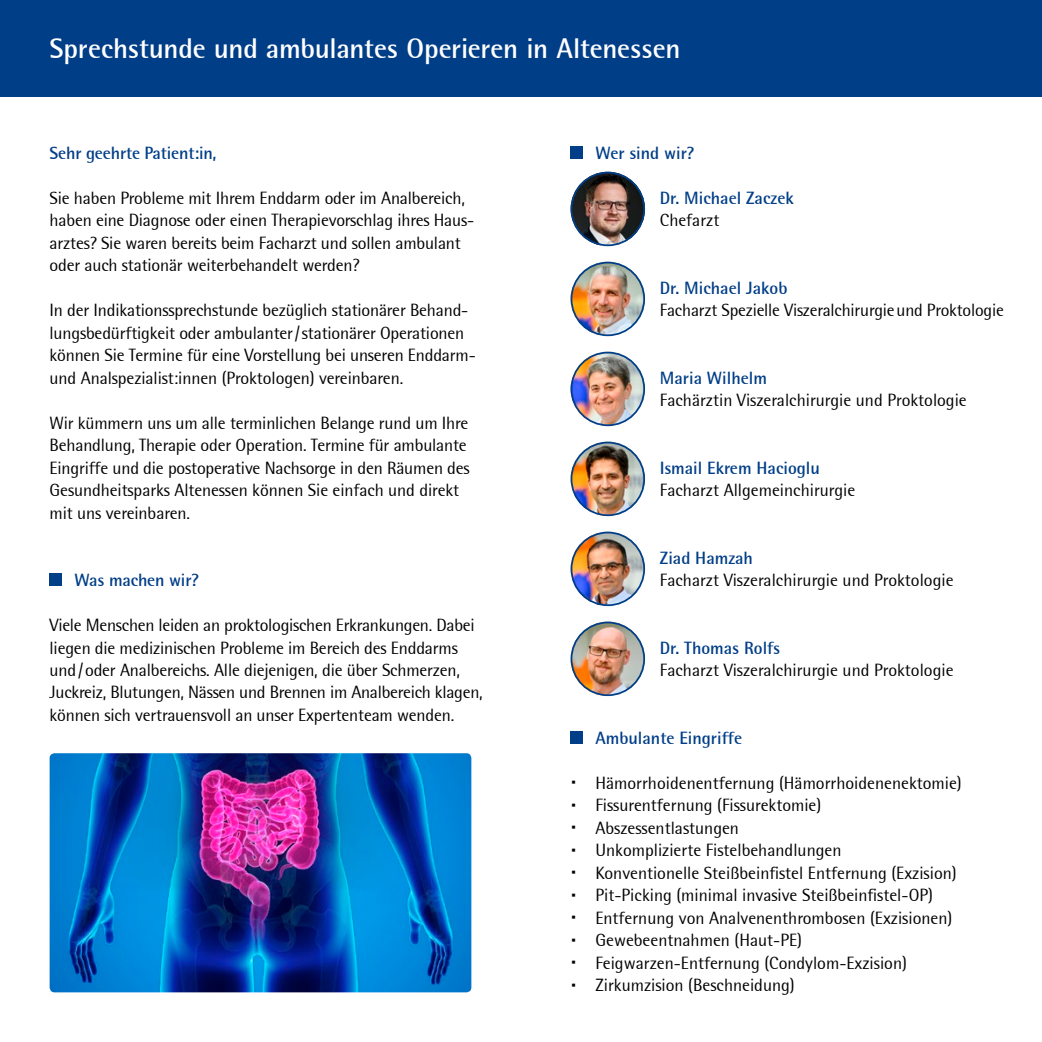
<style>
.page{position:relative;width:1042px;height:1042px;background:#fff}
.page>*{position:absolute;margin:0;border:0;box-sizing:border-box;transform-origin:0 0}
.t1{font:700 28px "Rotis Semi Sans";letter-spacing:-.005em;color:#fff}
.t2{font:17.5px/22.4px "Rotis Semi Sans";letter-spacing:-.01em;color:#000}
.t3{font:700 17.5px/22.6px "Rotis Semi Sans";color:#003e88}
.s1{font-weight:400;color:#000}
.s2{font-weight:700;color:#003e88}
.s3{font-size:31.5px}
</style>
<div class="page">
<div style="left:50px;top:573px;width:12px;height:13px;background:#003e88"></div>
<div style="left:570px;top:146px;width:13px;height:13px;background:#003e88"></div>
<div style="left:570px;top:731px;width:13px;height:12px;background:#003e88"></div>
<div style="left:0;top:0;width:1042px;height:97px;background:#003e88"></div>
<img style="left:570px;top:172px;width:75px;height:74px;border-radius:37px">
<div style="left:570px;top:172px;width:75px;height:74px;border:2px solid #003e88;border-radius:50%"></div>
<img style="left:570px;top:262px;width:75px;height:74px;border-radius:37px">
<div style="left:570px;top:262px;width:75px;height:74px;border:2px solid #003e88;border-radius:50%"></div>
<img style="left:50px;top:753px;width:421px;height:239px">
<img style="left:570px;top:352px;width:75px;height:74px;border-radius:37px">
<div style="left:570px;top:352px;width:75px;height:74px;border:2px solid #003e88;border-radius:50%"></div>
<img style="left:570px;top:442px;width:75px;height:74px;border-radius:37px">
<div style="left:570px;top:442px;width:75px;height:74px;border:2px solid #003e88;border-radius:50%"></div>
<img style="left:570px;top:532px;width:75px;height:74px;border-radius:37px">
<div style="left:570px;top:532px;width:75px;height:74px;border:2px solid #003e88;border-radius:50%"></div>
<img style="left:570px;top:621px;width:75px;height:75px;border-radius:37px">
<div style="left:570px;top:621px;width:75px;height:75px;border:2px solid #003e88;border-radius:50%"></div>
<p class="t1" style="left:50px;top:31px;width:632px">Sprechstunde und ambulantes Operieren in Altenessen</p>
<p class="t3" style="left:50px;top:141px;width:168px">Sehr geehrte Patient:in,</p>
<p class="t2" style="left:50px;top:186px;width:426px">Sie haben Probleme mit Ihrem Enddarm oder im Analbereich, haben eine Diagnose oder einen Therapievorschlag ihres Haus&shy;arztes? Sie waren bereits beim Facharzt und sollen ambulant oder auch stationär weiterbehandelt werden?</p>
<p class="t2" style="left:50px;top:299px;width:428px">In der Indikationssprechstunde bezüglich stationärer Behand&shy;lungsbedürftigkeit oder ambulanter/stationärer Operationen können Sie Termine für eine Vorstellung bei unseren Enddarm&shy;und Analspezialist:innen (Proktologen) vereinbaren.</p>
<p class="t2" style="left:50px;top:411px;width:422px">Wir kümmern uns um alle terminlichen Belange rund um Ihre Behandlung, Therapie oder Operation. Termine für ambulante Eingriffe und die postoperative Nachsorge in den Räumen des Gesundheitsparks Altenessen können Sie einfach und direkt mit uns vereinbaren.</p>
<p class="t3" style="left:74px;top:568px;width:126px">Was machen wir?</p>
<p class="t2" style="left:50px;top:614px;width:435px">Viele Menschen leiden an proktologischen Erkrankungen. Dabei liegen die medizinischen Probleme im Bereich des Enddarms und/oder Analbereichs. Alle diejenigen, die über Schmerzen, Juckreiz, Blutungen, Nässen und Brennen im Analbereich klagen, können sich vertrauensvoll an unser Expertenteam wenden.</p>
<p class="t3" style="left:595px;top:141px;width:101px">Wer sind wir?</p>
<p class="t3" style="left:660px;top:186px;width:135px">Dr. Michael Zaczek<br><span class="s1">Chefarzt</span></p>
<p class="t2" style="left:660px;top:276px;width:345px"><span class="s2">Dr. Michael Jakob<br></span>Facharzt Spezielle Viszeralchirurgieund Proktologie</p>
<p class="t2" style="left:660px;top:366px;width:308px"><span class="s2">Maria Wilhelm<br></span>Fachärztin Viszeralchirurgie und Proktologie</p>
<p class="t2" style="left:660px;top:456px;width:197px"><span class="s2">Ismail Ekrem Hacioglu<br></span>Facharzt Allgemeinchirurgie</p>
<p class="t2" style="left:660px;top:546px;width:295px"><span class="s2">Ziad Hamzah<br></span>Facharzt Viszeralchirurgie und Proktologie</p>
<p class="t2" style="left:660px;top:636px;width:295px"><span class="s2">Dr. Thomas Rolfs<br></span>Facharzt Viszeralchirurgie und Proktologie</p>
<p class="t3" style="left:595px;top:726px;width:148px">Ambulante Eingriffe</p>
<p class="t2" style="left:570px;top:771px;width:393px"><span class="s3">·</span> Hämorrhoidenentfernung (Hämorrhoidenenektomie)</p>
<p class="t2" style="left:570px;top:794px;width:252px"><span class="s3">·</span> Fissurentfernung (Fissurektomie)</p>
<p class="t2" style="left:570px;top:816px;width:170px"><span class="s3">·</span> Abszessentlastungen</p>
<p class="t2" style="left:570px;top:839px;width:272px"><span class="s3">·</span> Unkomplizierte Fistelbehandlungen</p>
<p class="t2" style="left:570px;top:861px;width:388px"><span class="s3">·</span> Konventionelle Steißbeinfistel Entfernung (Exzision)</p>
<p class="t2" style="left:570px;top:884px;width:364px"><span class="s3">·</span> Pit-Picking (minimal invasive Steißbeinfistel-OP)</p>
<p class="t2" style="left:570px;top:906px;width:383px"><span class="s3">·</span> Entfernung von Analvenenthrombosen (Exzisionen)</p>
<p class="t2" style="left:570px;top:929px;width:233px"><span class="s3">·</span> Gewebeentnahmen (Haut-PE)</p>
<p class="t2" style="left:570px;top:951px;width:338px"><span class="s3">·</span> Feigwarzen-Entfernung (Condylom-Exzision)</p>
<p class="t2" style="left:570px;top:974px;width:226px"><span class="s3">·</span> Zirkumzision (Beschneidung)</p>
</div>
